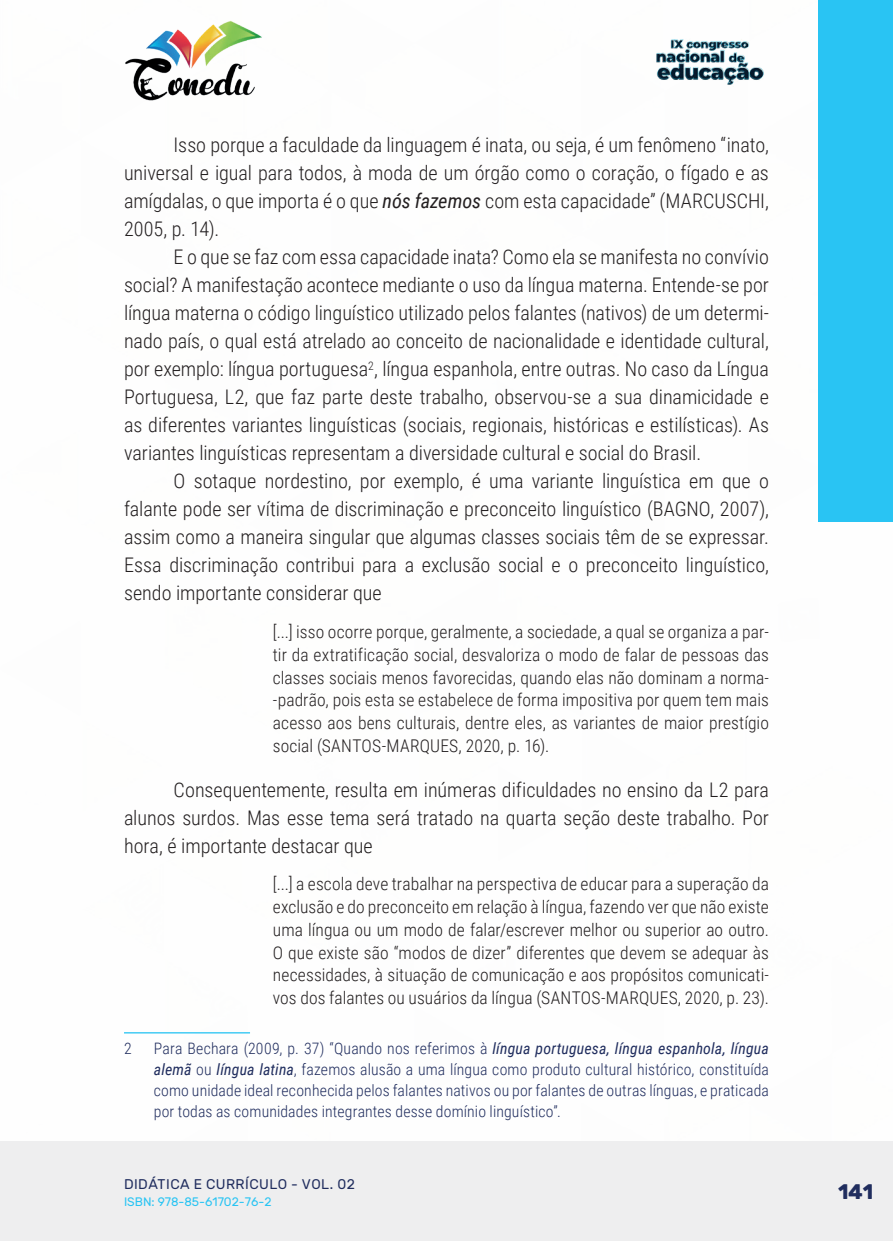
<style>
.page{position:relative;width:893px;height:1241px;background:#fff}
.page>*{position:absolute;margin:0;border:0;box-sizing:border-box;transform-origin:0 0}
.t1{font:700 21px "Rubik";color:#202d5e}
._9_CORPO{font:300 20.12px/28px "Roboto Condensed";color:#231f20;text-align:justify}
._16_CITACAO{font:300 17.5px/22.8px "Roboto Condensed";letter-spacing:.005em;color:#231f20;text-align:justify}
._24_RODAPE{font:300 15.75px/21px "Roboto Condensed";letter-spacing:.01em;color:#202d5e;text-align:justify}
.t2{font:14px "Rubik";letter-spacing:.035em;color:#202d5e}
.t3{font:12.25px "Rubik";color:#29c4f3}
.s1{font-weight:400;font-style:italic}
</style>
<div class="page">
<div style="left:0;top:1141px;width:893px;height:99px;background:#eeeeef"></div>
<div style="left:819px;top:0;width:74px;height:521px;background:#29c4f3"></div>
<img style="left:125px;top:20px;width:137px;height:81px">
<img style="left:656px;top:39px;width:108px;height:46px">
<hr style="left:124px;top:1031px;width:126px;height:2px;background:#29c4f3">
<p class="_9_CORPO" style="left:124px;top:130px;width:646px;text-indent:50px">Isso porque a faculdade da linguagem é inata, ou seja, é um fenômeno “inato, universal e igual para todos, à moda de um órgão como o coração, o fígado e as amígdalas, o que importa é o que <span class="s1">nós fazemos</span> com esta capacidade” (MARCUSCHI, 2005, p. 14).</p>
<p class="_9_CORPO" style="left:124px;top:242px;width:646px;text-indent:50px">E o que se faz com essa capacidade inata? Como ela se manifesta no convívio social? A manifestação acontece mediante o uso da língua materna. Entende-se por língua materna o código linguístico utilizado pelos falantes (nativos) de um determi&shy;nado país, o qual está atrelado ao conceito de nacionalidade e identidade cultural, por exemplo: língua portuguesa<sup>2</sup>, língua espanhola, entre outras. No caso da Língua Portuguesa, L2, que faz parte deste trabalho, observou-se a sua dinamicidade e as diferentes variantes linguísticas (sociais, regionais, históricas e estilísticas). As variantes linguísticas representam a diversidade cultural e social do Brasil.</p>
<p class="_9_CORPO" style="left:124px;top:466px;width:646px;text-indent:50px">O sotaque nordestino, por exemplo, é uma variante linguística em que o falante pode ser vítima de discriminação e preconceito linguístico (BAGNO, 2007), assim como a maneira singular que algumas classes sociais têm de se expressar.<br>Essa discriminação contribui para a exclusão social e o preconceito linguístico, sendo importante considerar que</p>
<p class="_16_CITACAO" style="left:273px;top:619px;width:498px">[...] isso ocorre porque, geralmente, a sociedade, a qual se organiza a par&shy;tir da extratificação social, desvaloriza o modo de falar de pessoas das classes sociais menos favorecidas, quando elas não dominam a norma--padrão, pois esta se estabelece de forma impositiva por quem tem mais acesso aos bens culturais, dentre eles, as variantes de maior prestígio social (SANTOS-MARQUES, 2020, p. 16).</p>
<p class="_9_CORPO" style="left:124px;top:774px;width:646px;text-indent:50px">Consequentemente, resulta em inúmeras dificuldades no ensino da L2 para alunos surdos. Mas esse tema será tratado na quarta seção deste trabalho. Por hora, é importante destacar que</p>
<p class="_16_CITACAO" style="left:273px;top:871px;width:498px">[...] a escola deve trabalhar na perspectiva de educar para a superação da exclusão e do preconceito em relação à língua, fazendo ver que não existe uma língua ou um modo de falar/escrever melhor ou superior ao outro.<br>O que existe são “modos de dizer” diferentes que devem se adequar às necessidades, à situação de comunicação e aos propósitos comunicati&shy;vos dos falantes ou usuários da língua (SANTOS-MARQUES, 2020, p. 23).</p>
<p class="_24_RODAPE" style="left:124px;top:1036px;width:9px">2</p>
<p class="_24_RODAPE" style="left:154px;top:1036px;width:617px">Para Bechara (2009, p. 37) “Quando nos referimos à <span class="s1">língua portuguesa, língua espanhola, língua alemã</span> ou <span class="s1">língua latina</span>, fazemos alusão a uma língua como produto cultural histórico, constituída como unidade ideal reconhecida pelos falantes nativos ou por falantes de outras línguas, e praticada por todas as comunidades integrantes desse domínio linguístico”.</p>
<p class="t2" style="left:124px;top:1175px;width:232px">DIDÁTICA E CURRÍCULO - VOL. 02</p>
<p class="t3" style="left:124px;top:1194px;width:149px">ISBN: 978-85-61702-76-2</p>
<p class="t1" style="left:838px;top:1179px;width:37px">141</p>
</div>
